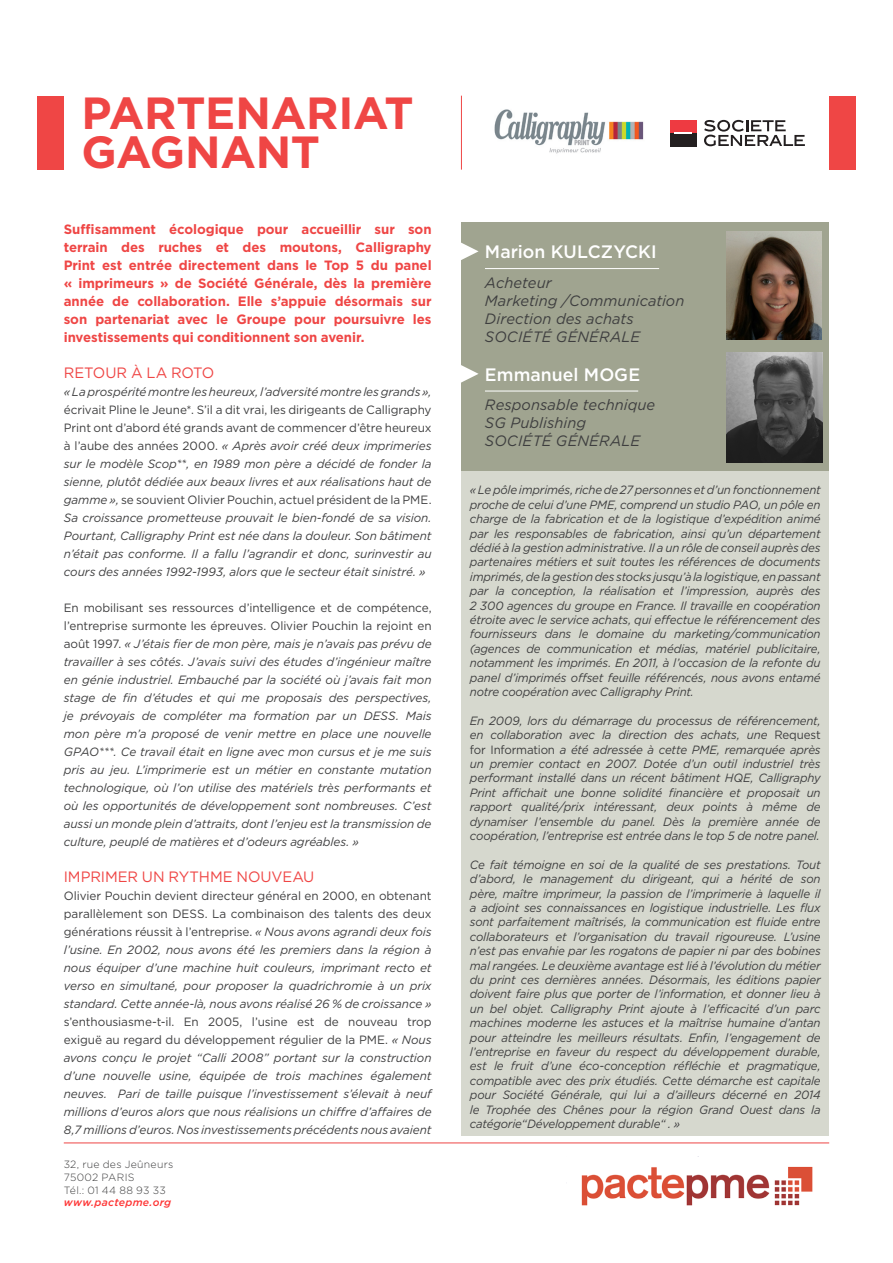
<style>
.page{position:relative;width:893px;height:1263px;background:#fff}
.page>*{position:absolute;margin:0;border:0;box-sizing:border-box;transform-origin:0 0}
.t1{font:700 45px "Gotham";letter-spacing:-.01em;color:#ef4645}
.t2{font:500 18px "Gotham";letter-spacing:.005em;color:#fff}
.t3{font:italic 15px "Gotham";letter-spacing:.005em;color:#3e3e3f}
.t4{font:15px "Gotham";letter-spacing:-.005em;color:#ef4645}
.t5{font:700 13.5px/18px "Gotham";letter-spacing:-.005em;color:#ef4645;text-align:justify}
.t6{font:italic 12px/14.4px "Gotham";letter-spacing:-.01em;color:#3e3e3f;text-align:justify;scale:.96 1}
.t7{font:italic 12px/18px "Gotham";letter-spacing:-.01em;color:#3e3e3f;text-align:justify}
.t8{font:300 10.5px "Gotham";letter-spacing:.025em;color:#3e3e3f}
.t9{font:italic 500 10.5px "Gotham";letter-spacing:.025em;color:#fe3434}
.s1{font-style:normal}
</style>
<div class="page">
<div style="left:461px;top:416px;width:368px;height:720px;background:#d6d8ce"></div>
<img style="left:581px;top:1156px;width:232px;height:50px">
<hr style="left:64px;top:1142px;width:765px;height:1px;background:#ef4645">
<div style="left:461px;top:223px;width:368px;height:248px;background:#a0a490"></div>
<img style="left:727px;top:232px;width:95px;height:108px">
<img style="left:727px;top:353px;width:95px;height:109px">
<hr style="left:485px;top:268px;width:174px;height:1px;background:#fff">
<hr style="left:485px;top:391px;width:153px;height:1px;background:#fff">
<svg style="left:461px;top:242px;width:18px;height:18px"></svg>
<svg style="left:461px;top:365px;width:18px;height:18px"></svg>
<div style="left:37px;top:96px;width:27px;height:74px;background:#ef4645"></div>
<div style="left:829px;top:96px;width:26px;height:74px;background:#ef4645"></div>
<svg style="left:704px;top:120px;width:101px;height:26px"></svg>
<div style="left:670px;top:120px;width:26px;height:13px;background:#ee3a41"></div>
<div style="left:670px;top:133px;width:26px;height:13px;background:#231f20"></div>
<svg style="left:674px;top:132px;width:18px;height:2px"></svg>
<img style="left:494px;top:109px;width:150px;height:45px">
<hr style="left:461px;top:96px;width:1px;height:74px;background:#ef4645">
<p class="t1" style="left:82px;top:83px;width:334px">PARTENARIAT</p>
<p class="t1" style="left:82px;top:122px;width:240px">GAGNANT</p>
<p class="t5" style="left:64px;top:220px;width:369px">Suffisamment écologique pour accueillir sur son terrain des ruches et des moutons, Calligraphy Print est entrée directement dans le Top 5 du panel « imprimeurs » de Société Générale, dès la première année de collaboration. Elle s’appuie désormais sur son partenariat avec le Groupe pour poursuivre les investissements qui conditionnent son avenir.</p>
<p class="t4" style="left:64px;top:363px;width:152px">RETOUR À LA ROTO</p>
<p class="t7" style="left:64px;top:383px;width:369px">« La prospérité montre les heureux, l’adversité montre les grands », <span class="s1">écrivait Pline le Jeune*. S’il a dit vrai, les dirigeants de Calligraphy Print ont d’abord été grands avant de commencer d’être heureux à l’aube des années 2000.</span> « Après avoir créé deux imprimeries sur le modèle Scop**, en 1989 mon père a décidé de fonder la sienne, plutôt dédiée aux beaux livres et aux réalisations haut de gamme », <span class="s1">se souvient Olivier Pouchin, actuel président de la PME.<br></span>Sa croissance prometteuse prouvait le bien-fondé de sa vision.<br>Pourtant, Calligraphy Print est née dans la douleur. Son bâtiment n’était pas conforme. Il a fallu l’agrandir et donc, surinvestir au cours des années 1992-1993, alors que le secteur était sinistré. »</p>
<p class="t7" style="left:64px;top:599px;width:369px"><span class="s1">En mobilisant ses ressources d’intelligence et de compétence, l’entreprise surmonte les épreuves. Olivier Pouchin la rejoint en août 1997.</span> « J’étais fier de mon père, mais je n’avais pas prévu de travailler à ses côtés. J’avais suivi des études d’ingénieur maître en génie industriel. Embauché par la société où j’avais fait mon stage de fin d’études et qui me proposais des perspectives, je prévoyais de compléter ma formation par un DESS. Mais mon père m’a proposé de venir mettre en place une nouvelle GPAO***. Ce travail était en ligne avec mon cursus et je me suis pris au jeu. L’imprimerie est un métier en constante mutation technologique, où l’on utilise des matériels très performants et où les opportunités de développement sont nombreuses. C’est aussi un monde plein d’attraits, dont l’enjeu est la transmission de culture, peuplé de matières et d’odeurs agréables. »</p>
<p class="t4" style="left:64px;top:867px;width:252px">IMPRIMER UN RYTHME NOUVEAU</p>
<p class="t7" style="left:64px;top:887px;width:369px"><span class="s1">Olivier Pouchin devient directeur général en 2000, en obtenant parallèlement son DESS. La combinaison des talents des deux générations réussit à l’entreprise.</span> « Nous avons agrandi deux fois l’usine. En 2002, nous avons été les premiers dans la région à nous équiper d’une machine huit couleurs, imprimant recto et verso en simultané, pour proposer la quadrichromie à un prix standard. Cette année-là, nous avons réalisé 26 % de croissance » <span class="s1">s’enthousiasme-t-il. En 2005, l’usine est de nouveau trop exiguë au regard du développement régulier de la PME.</span> « Nous avons conçu le projet “Calli 2008” portant sur la construction d’une nouvelle usine, équipée de trois machines également neuves. Pari de taille puisque l’investissement s’élevait à neuf millions d’euros alors que nous réalisions un chiffre d’affaires de 8,7 millions d’euros. Nos investissements précédents nous avaient</p>
<p class="t8" style="left:64px;top:1158px;width:111px">32, rue des Jeûneurs</p>
<p class="t8" style="left:64px;top:1171px;width:72px">75002 PARIS</p>
<p class="t8" style="left:64px;top:1183px;width:104px">Tél.: 01 44 88 93 33</p>
<p class="t9" style="left:64px;top:1196px;width:109px">www.pactepme.org</p>
<p class="t2" style="left:485px;top:240px;width:173px">Marion KULCZYCKI</p>
<p class="t3" style="left:485px;top:273px;width:68px">Acheteur</p>
<p class="t3" style="left:485px;top:291px;width:201px">Marketing /Communication</p>
<p class="t3" style="left:485px;top:309px;width:150px">Direction des achats</p>
<p class="t3" style="left:485px;top:327px;width:157px">SOCIÉTÉ GÉNÉRALE</p>
<p class="t2" style="left:485px;top:362px;width:157px">Emmanuel MOGE</p>
<p class="t3" style="left:485px;top:395px;width:172px">Responsable technique</p>
<p class="t3" style="left:485px;top:413px;width:103px">SG Publishing</p>
<p class="t3" style="left:485px;top:431px;width:157px">SOCIÉTÉ GÉNÉRALE</p>
<p class="t6" style="left:470px;top:483px;width:367px">« Le pôle imprimés, riche de 27 personnes et d’un fonctionnement proche de celui d’une PME, comprend un studio PAO, un pôle en charge de la fabrication et de la logistique d’expédition animé par les responsables de fabrication, ainsi qu’un département dédié à la gestion administrative. Il a un rôle de conseil auprès des partenaires métiers et suit toutes les références de documents imprimés, de la gestion des stocks jusqu’à la logistique, en passant par la conception, la réalisation et l’impression, auprès des 2 300 agences du groupe en France. Il travaille en coopération étroite avec le service achats, qui effectue le référencement des fournisseurs dans le domaine du marketing/communication (agences de communication et médias, matériel publicitaire, notamment les imprimés. En 2011, à l’occasion de la refonte du panel d’imprimés offset feuille référencés, nous avons entamé notre coopération avec Calligraphy Print.</p>
<p class="t6" style="left:470px;top:713px;width:367px">En 2009, lors du démarrage du processus de référencement, en collaboration avec la direction des achats, une <span class="s1">Request for Information</span> a été adressée à cette PME, remarquée après un premier contact en 2007. Dotée d’un outil industriel très performant installé dans un récent bâtiment HQE, Calligraphy Print affichait une bonne solidité financière et proposait un rapport qualité/prix intéressant, deux points à même de dynamiser l’ensemble du panel. Dès la première année de coopération, l’entreprise est entrée dans le top 5 de notre panel.</p>
<p class="t6" style="left:470px;top:857px;width:367px">Ce fait témoigne en soi de la qualité de ses prestations. Tout d’abord, le management du dirigeant, qui a hérité de son père, maître imprimeur, la passion de l’imprimerie à laquelle il a adjoint ses connaissances en logistique industrielle. Les flux sont parfaitement maîtrisés, la communication est fluide entre collaborateurs et l’organisation du travail rigoureuse. L’usine n’est pas envahie par les rogatons de papier ni par des bobines mal rangées. Le deuxième avantage est lié à l’évolution du métier du print ces dernières années. Désormais, les éditions papier doivent faire plus que porter de l’information, et donner lieu à un bel objet. Calligraphy Print ajoute à l’efficacité d’un parc machines moderne les astuces et la maîtrise humaine d’antan pour atteindre les meilleurs résultats. Enfin, l’engagement de l’entreprise en faveur du respect du développement durable, est le fruit d’une éco-conception réfléchie et pragmatique, compatible avec des prix étudiés. Cette démarche est capitale pour Société Générale, qui lui a d’ailleurs décerné en 2014 le Trophée des Chênes pour la région Grand Ouest dans la catégorie“Développement durable“ . »</p>
</div>
